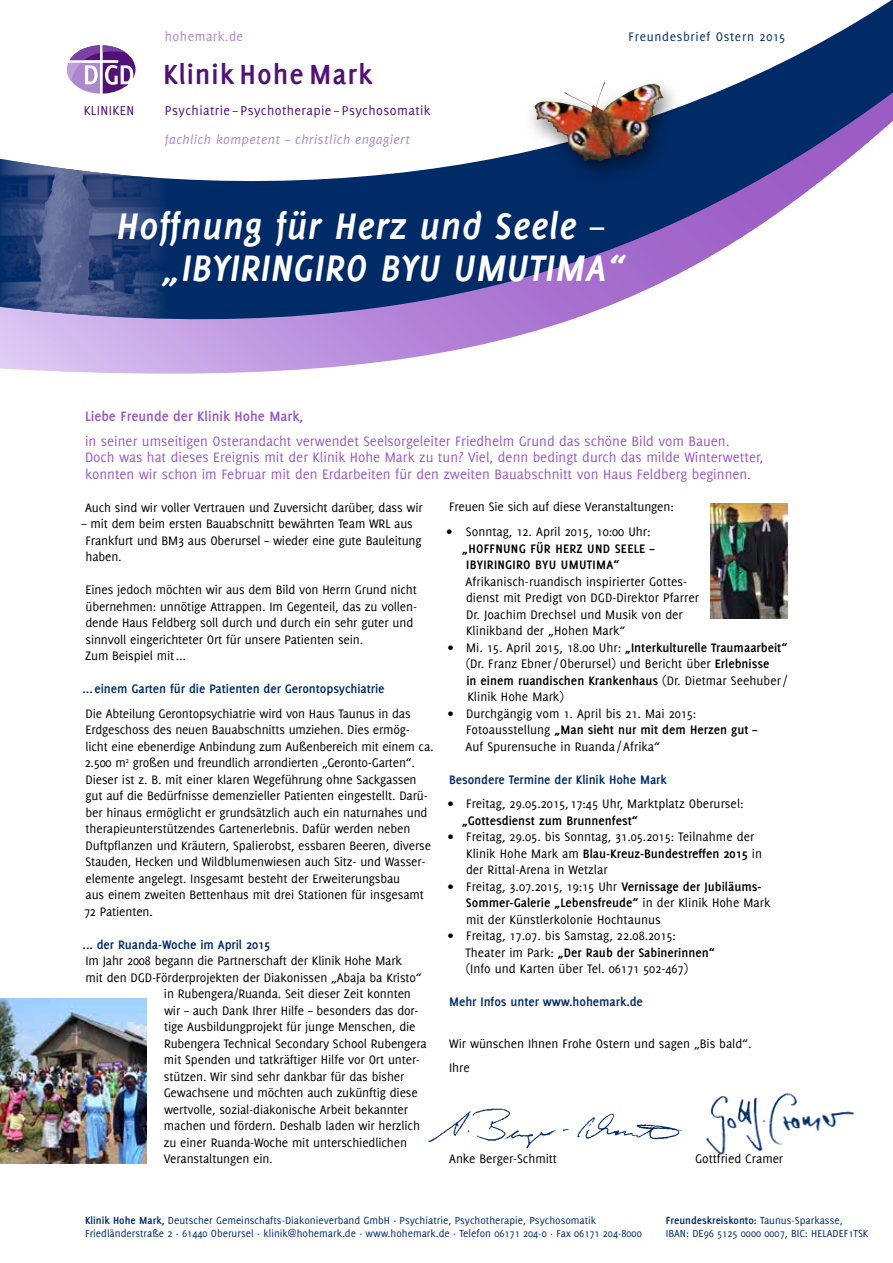
<style>
.page{position:relative;width:893px;height:1263px;background:#fff}
.page>*{position:absolute;margin:0;border:0;box-sizing:border-box;transform-origin:0 0}
.t1{font:italic 700 40.5px/42px "Delicious";letter-spacing:.01em;color:#fff}
.t2{font:700 30.3px "Delicious";letter-spacing:.03em;color:#511176}
.t3{font:15px/16.5px "Delicious";color:#995ac4}
.t4{font:700 15px "Delicious";color:#995ac4}
.t5{font:14.1px "Delicious";letter-spacing:.03em;color:#511176}
.t6{font:14.1px "Delicious";letter-spacing:.03em;color:#ad87cd}
.t7{font:italic 13.95px "Delicious";letter-spacing:.03em;color:#ad87cd}
.t8{font:13.5px/16.5px "Delicious";letter-spacing:-.01em;color:#000}
.t9{font:700 13.5px "Delicious";letter-spacing:-.005em;color:#002b67}
.t10{font:700 13.5px/16.5px "Delicious";letter-spacing:.02em;color:#000}
.t11{font:700 13.5px "Delicious";color:#000}
.t12{font:13.5px "Delicious";letter-spacing:.05em;color:#002b67}
.t13{font:11.25px/13.2px "Delicious";color:#002b67}
.s1{font-weight:700}
</style>
<div class="page">
<svg style="left:0;top:357px;width:415px;height:17px"></svg>
<svg style="left:0;top:0;width:893px;height:357px"></svg>
<img style="left:0;top:141px;width:267px;height:181px">
<img style="left:0;top:998px;width:147px;height:165px">
<div style="left:523px;top:76px;width:160px;height:109px;background:#000;opacity:.5"></div>
<img style="left:534px;top:82px;width:130px;height:80px">
<svg style="left:67px;top:45px;width:68px;height:49px"></svg>
<img style="left:710px;top:503px;width:78px;height:116px">
<img style="left:705px;top:1093px;width:150px;height:62px">
<img style="left:428px;top:1108px;width:255px;height:41px">
<p class="t6" style="left:165px;top:29px;width:80px">hohemark.de</p>
<h2 class="t2" style="left:163px;top:57px;width:211px">Klinik Hohe Mark</h2>
<p class="t5" style="left:84px;top:102px;width:52px">KLINIKEN</p>
<p class="t5" style="left:165px;top:102px;width:267px">Psychiatrie – Psychotherapie – Psychosomatik</p>
<p class="t7" style="left:165px;top:132px;width:247px">fachlich kompetent – christlich engagiert</p>
<p class="t12" style="left:629px;top:29px;width:158px">Freundesbrief Ostern 2015</p>
<h1 class="t1" style="left:163px;top:204px;width:464px;text-indent:-46px">Hoffnung für Herz und Seele – „IBYIRINGIRO BYU UMUTIMA“</h1>
<p class="t4" style="left:85px;top:407px;width:220px">Liebe Freunde der Klinik Hohe Mark,</p>
<p class="t3" style="left:85px;top:432px;width:680px">in seiner umseitigen Osterandacht verwendet Seelsorgeleiter Friedhelm Grund das schöne Bild vom Bauen.<br>Doch was hat dieses Ereignis mit der Klinik Hohe Mark zu tun? Viel, denn bedingt durch das milde Winterwetter, konnten wir schon im Februar mit den Erdarbeiten für den zweiten Bauabschnitt von Haus Feldberg beginnen.</p>
<p class="t8" style="left:85px;top:499px;width:339px">Auch sind wir voller Vertrauen und Zuversicht darüber, dass wir</p>
<p class="t8" style="left:82px;top:515px;width:341px">– mit dem beim ersten Bauabschnitt bewährten Team WRL aus<br>Frankfurt und BM3 aus Oberursel – wieder eine gute Bauleitung haben.</p>
<p class="t8" style="left:85px;top:581px;width:333px">Eines jedoch möchten wir aus dem Bild von Herrn Grund nicht übernehmen: unnötige Attrappen. Im Gegenteil, das zu vollen&shy;dende Haus Feldberg soll durch und durch ein sehr guter und sinnvoll eingerichteter Ort für unsere Patienten sein.<br>Zum Beispiel mit...</p>
<p class="t9" style="left:83px;top:681px;width:304px">... einem Garten für die Patienten der Gerontopsychiatrie</p>
<p class="t8" style="left:84px;top:705px;width:351px">Die Abteilung Gerontopsychiatrie wird von Haus Taunus in das Erdgeschoss des neuen Bauabschnitts umziehen. Dies ermög&shy;licht eine ebenerdige Anbindung zum Außenbereich mit einem ca.<br>2.500 m<sup>2</sup> großen und freundlich arrondierten „Geronto-Garten“.<br>Dieser ist z. B. mit einer klaren Wegeführung ohne Sackgassen gut auf die Bedürfnisse demenzieller Patienten eingestellt. Darü&shy;ber hinaus ermöglicht er grundsätzlich auch ein naturnahes und therapieunterstützendes Gartenerlebnis. Dafür werden neben Duftpflanzen und Kräutern, Spalierobst, essbaren Beeren, diverse Stauden, Hecken und Wildblumenwiesen auch Sitz- und Wasser&shy;elemente angelegt. Insgesamt besteht der Erweiterungsbau<br>aus einem zweiten Bettenhaus mit drei Stationen für insgesamt 72 Patienten.</p>
<p class="t9" style="left:83px;top:937px;width:189px">... der Ruanda-Woche im April 2015</p>
<p class="t8" style="left:86px;top:952px;width:318px">Im Jahr 2008 begann die Partnerschaft der Klinik Hohe Mark</p>
<p class="t8" style="left:86px;top:969px;width:338px">mit den DGD-Förderprojekten der Diakonissen „Abaja ba Kristo“</p>
<p class="t8" style="left:164px;top:985px;width:248px">in Rubengera/Ruanda. Seit dieser Zeit konnten</p>
<p class="t8" style="left:164px;top:1002px;width:256px">wir – auch Dank Ihrer Hilfe – besonders das dor-</p>
<p class="t8" style="left:164px;top:1018px;width:253px">tige Ausbildungprojekt für junge Menschen, die</p>
<p class="t8" style="left:164px;top:1035px;width:264px">Rubengera Technical Secondary School Rubengera</p>
<p class="t8" style="left:164px;top:1051px;width:258px">mit Spenden und tatkräftiger Hilfe vor Ort unter-</p>
<p class="t8" style="left:164px;top:1068px;width:242px">stützen. Wir sind sehr dankbar für das bisher</p>
<p class="t8" style="left:164px;top:1084px;width:256px">Gewachsene und möchten auch zukünftig diese</p>
<p class="t8" style="left:164px;top:1101px;width:246px">wertvolle, sozial-diakonische Arbeit bekannter</p>
<p class="t8" style="left:164px;top:1117px;width:258px">machen und fördern. Deshalb laden wir herzlich</p>
<p class="t8" style="left:164px;top:1134px;width:245px">zu einer Ruanda-Woche mit unterschiedlichen</p>
<p class="t8" style="left:164px;top:1150px;width:110px">Veranstaltungen ein.</p>
<p class="t8" style="left:449px;top:499px;width:226px">Freuen Sie sich auf diese Veranstaltungen:</p>
<p class="t8" style="left:446px;top:523px;width:206px">• Sonntag, 12. April 2015, 10:00 Uhr:</p>
<p class="t10" style="left:466px;top:540px;width:190px;text-indent:-4px">„HOFFNUNG FÜR HERZ UND SEELE –<br>IBYIRINGIRO BYU UMUTIMA“</p>
<p class="t8" style="left:466px;top:573px;width:235px">Afrikanisch-ruandisch inspirierter Gottes&shy;dienst mit Predigt von DGD-Direktor Pfarrer Dr. Joachim Drechsel und Musik von der Klinikband der „Hohen Mark“</p>
<p class="t8" style="left:466px;top:639px;width:323px;text-indent:-18px">• Mi. 15. April 2015, 18.00 Uhr: <span class="s1">„Interkulturelle Traumaarbeit“ </span>(Dr. Franz Ebner/Oberursel) und Bericht über <span class="s1">Erlebnisse<br>in einem ruandischen Krankenhaus</span> (Dr. Dietmar Seehuber/ Klinik Hohe Mark)</p>
<p class="t8" style="left:466px;top:705px;width:293px;text-indent:-18px">• Durchgängig vom 1. April bis 21. Mai 2015:<br>Fotoausstellung <span class="s1">„Man sieht nur mit dem Herzen gut –<br></span>Auf Spurensuche in Ruanda /Afrika“</p>
<p class="t9" style="left:449px;top:772px;width:219px">Besondere Termine der Klinik Hohe Mark</p>
<p class="t8" style="left:448px;top:796px;width:297px">• Freitag, 29.05.2015, 17:45 Uhr, Marktplatz Oberursel:</p>
<p class="t11" style="left:462px;top:813px;width:177px">„Gottesdienst zum Brunnenfest“</p>
<p class="t8" style="left:466px;top:829px;width:298px;text-indent:-18px">• Freitag, 29.05. bis Sonntag, 31.05.2015: Teilnahme der<br>Klinik Hohe Mark am <span class="s1">Blau-Kreuz-Bundestreffen 2015</span> in der Rittal-Arena in Wetzlar</p>
<p class="t8" style="left:466px;top:878px;width:306px;text-indent:-18px">• Freitag, 3.07.2015, 19:15 Uhr <span class="s1">Vernissage der Jubiläums-<br>Sommer-Galerie „Lebensfreude“</span> in der Klinik Hohe Mark mit der Künstlerkolonie Hochtaunus</p>
<p class="t8" style="left:465px;top:928px;width:251px;text-indent:-18px">• Freitag, 17.07. bis Samstag, 22.08.2015:<br>Theater im Park: <span class="s1">„Der Raub der Sabinerinnen“ </span>(Info und Karten über Tel. 06171 502-467)</p>
<p class="t9" style="left:449px;top:994px;width:195px">Mehr Infos unter www.hohemark.de</p>
<p class="t8" style="left:449px;top:1031px;width:304px;line-height:24.8px">Wir wünschen Ihnen Frohe Ostern und sagen „Bis bald“.<br>Ihre</p>
<p class="t8" style="left:449px;top:1150px;width:109px">Anke Berger-Schmitt</p>
<p class="t8" style="left:695px;top:1150px;width:89px">Gottfried Cramer</p>
<p class="t13" style="left:85px;top:1214px;width:558px"><span class="s1">Klinik Hohe Mark,</span> Deutscher Gemeinschafts-Diakonieverband GmbH · Psychiatrie, Psychotherapie, Psychosomatik<br>Friedländerstraße 2 · 61440 Oberursel · klinik@hohemark.de · www.hohemark.de · Telefon 06171 204-0 · Fax 06171 204-8000</p>
<p class="t13" style="left:666px;top:1214px;width:204px"><span class="s1">Freundeskreiskonto:</span> Taunus-Sparkasse,<br>IBAN: DE96 5125 0000 0007, BIC: HELADEF1TSK</p>
</div>
